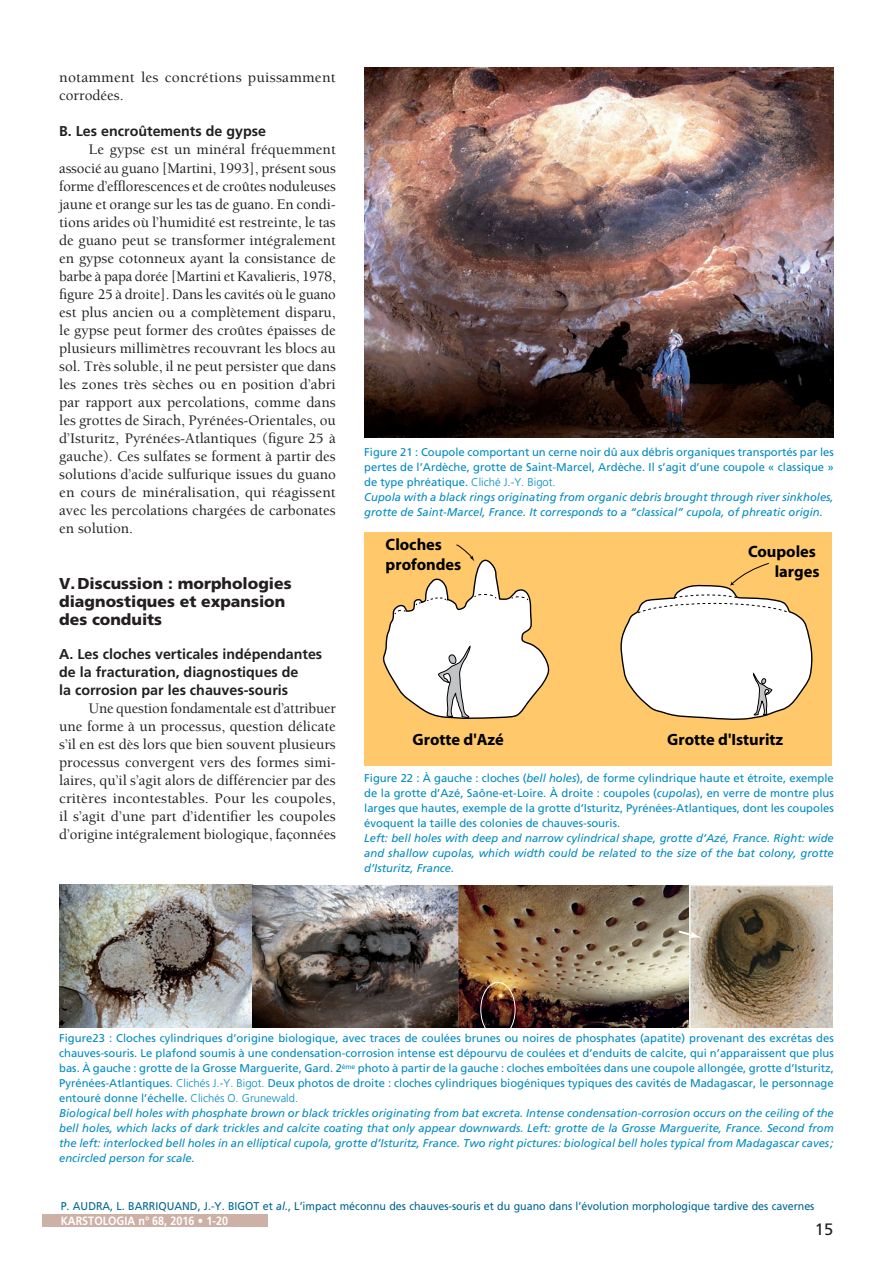
<style>
.page{position:relative;width:893px;height:1263px;background:#fff}
.page>*{position:absolute;margin:0;border:0;box-sizing:border-box;transform-origin:0 0}
.t1{font:16.5px "Frutiger";color:#231f20}
.t2{font:700 16.35px/19.6px "Myriad";color:#000}
.t3{font:900 15.75px/18px "Frutiger";color:#231f20}
.t4{font:500 15px/18px "Berkeley";color:#231f20;text-align:justify}
.t5{font:700 14.25px/18px "Frutiger";color:#231f20}
.t6{font:700 12px "Frutiger";color:#fff;scale:.9 1}
.t7{font:11.25px/15px "Frutiger";color:#008bc0}
.t8{font:italic 11.25px/15px "Frutiger";color:#008bc0;text-align:justify}
.t9{font:11.25px "Frutiger";color:#01668f;scale:.95 1}
.s1{font-weight:300}
.s2{font-style:italic}
</style>
<div class="page">
<div style="left:42px;top:1214px;width:225px;height:12px;background:#cdb0a6"></div>
<img style="left:59px;top:884px;width:772px;height:143px">
<hr style="left:251px;top:884px;width:1px;height:143px;background:#fff">
<hr style="left:457px;top:884px;width:1px;height:143px;background:#fff">
<hr style="left:689px;top:884px;width:1px;height:143px;background:#fff">
<svg style="left:676px;top:928px;width:25px;height:9px"></svg>
<img style="left:479px;top:981px;width:37px;height:46px">
<div style="left:364px;top:532px;width:467px;height:233px;background:#fec86b"></div>
<svg style="left:383px;top:544px;width:167px;height:175px"></svg>
<svg style="left:620px;top:562px;width:192px;height:158px"></svg>
<img style="left:364px;top:68px;width:469px;height:369px">
<h3 class="t4" style="left:59px;top:69px;width:278px">notamment les concrétions puissamment corrodées.</h3>
<p class="t5" style="left:59px;top:123px;width:208px">B. Les encroûtements de gypse</p>
<p class="t4" style="left:59px;top:141px;width:278px;text-indent:30px">Le gypse est un minéral fréquemment associé au guano [Martini, 1993], présent sous forme d’efflorescences et de croûtes noduleuses jaune et orange sur les tas de guano. En condi&shy;tions arides où l’humidité est restreinte, le tas de guano peut se transformer intégralement en gypse cotonneux ayant la consistance de barbe à papa dorée [Martini et Kavalieris, 1978, figure 25 à droite]. Dans les cavités où le guano est plus ancien ou a complètement disparu, le gypse peut former des croûtes épaisses de plusieurs millimètres recouvrant les blocs au sol. Très soluble, il ne peut persister que dans les zones très sèches ou en position d’abri par rapport aux percolations, comme dans les grottes de Sirach, Pyrénées-Orientales, ou d’Isturitz, Pyrénées-Atlantiques (figure 25 à gauche). Ces sulfates se forment à partir des solutions d’acide sulfurique issues du guano en cours de minéralisation, qui réagissent avec les percolations chargées de carbonates en solution.</p>
<h3 class="t3" style="left:59px;top:574px;width:234px">V. Discussion : morphologies diagnostiques et expansion des conduits</h3>
<p class="t5" style="left:59px;top:645px;width:264px">A. Les cloches verticales indépendantes de la fracturation, diagnostiques de<br>la corrosion par les chauves-souris</p>
<p class="t4" style="left:59px;top:699px;width:278px;text-indent:30px">Une question fondamentale est d’attribuer une forme à un processus, question délicate s’il en est dès lors que bien souvent plusieurs processus convergent vers des formes simi&shy;laires, qu’il s’agit alors de différencier par des critères incontestables. Pour les coupoles, il s’agit d’une part d’identifier les coupoles d’origine intégralement biologique, façonnées</p>
<p class="t7" style="left:364px;top:444px;width:471px">Figure 21 : Coupole comportant un cerne noir dû aux débris organiques transportés par les pertes de l’Ardèche, grotte de Saint-Marcel, Ardèche. Il s’agit d’une coupole « classique » de type phréatique. <span class="s1">Cliché J.-Y. Bigot.<br></span><span class="s2">Cupola with a black rings originating from organic debris brought through river sinkholes, grotte de Saint-Marcel, France. It corresponds to a “classical” cupola, of phreatic origin.</span></p>
<h2 class="t2" style="left:385px;top:535px;width:77px">Cloches profondes</h2>
<h2 class="t2" style="left:747px;top:542px;width:73px;text-align:right">Coupoles larges</h2>
<h2 class="t2" style="left:412px;top:729px;width:93px">Grotte d'Azé</h2>
<h2 class="t2" style="left:667px;top:729px;width:117px">Grotte d'Isturitz</h2>
<p class="t7" style="left:364px;top:770px;width:471px;text-align:justify">Figure 22 : À gauche : cloches (<span class="s2">bell holes</span>), de forme cylindrique haute et étroite, exemple de la grotte d’Azé, Saône-et-Loire. À droite : coupoles (<span class="s2">cupolas</span>), en verre de montre plus larges que hautes, exemple de la grotte d’Isturitz, Pyrénées-Atlantiques, dont les coupoles évoquent la taille des colonies de chauves-souris.</p>
<p class="t8" style="left:364px;top:830px;width:471px">Left: bell holes with deep and narrow cylindrical shape, grotte d’Azé, France. Right: wide and shallow cupolas, which width could be related to the size of the bat colony, grotte d’Isturitz, France.</p>
<p class="t7" style="left:59px;top:1030px;width:776px">Figure23 : Cloches cylindriques d’origine biologique, avec traces de coulées brunes ou noires de phosphates (apatite) provenant des excrétas des chauves-souris. Le plafond soumis à une condensation-corrosion intense est dépourvu de coulées et d’enduits de calcite, qui n’apparaissent que plus bas. À gauche : grotte de la Grosse Marguerite, Gard. 2<sup>ème</sup> photo à partir de la gauche : cloches emboîtées dans une coupole allongée, grotte d’Isturitz, Pyrénées-Atlantiques. <span class="s1">Clichés J.-Y. Bigot.</span> Deux photos de droite : cloches cylindriques biogéniques typiques des cavités de Madagascar, le personnage entouré donne l’échelle. <span class="s1">Clichés O. Grunewald.<br></span><span class="s2">Biological bell holes with phosphate brown or black trickles originating from bat excreta. Intense condensation-corrosion occurs on the ceiling of the bell holes, which lacks of dark trickles and calcite coating that only appear downwards. Left: grotte de la Grosse Marguerite, France. Second from the left: interlocked bell holes in an elliptical cupola, grotte d’Isturitz, France. Two right pictures: biological bell holes typical from Madagascar caves ; encircled person for scale.</span></p>
<p class="t9" style="left:61px;top:1198px;width:794px">P. AUDRA, L. BARRIQUAND, J.-Y. BIGOT et <span class="s2">al.</span>, L’impact méconnu des chauves-souris et du guano dans l’évolution morphologique tardive des cavernes</p>
<p class="t6" style="left:61px;top:1213px;width:187px">KARSTOLOGIA n° 68, 2016 • 1-20</p>
<h1 class="t1" style="left:814px;top:1219px;width:20px">15</h1>
</div>
